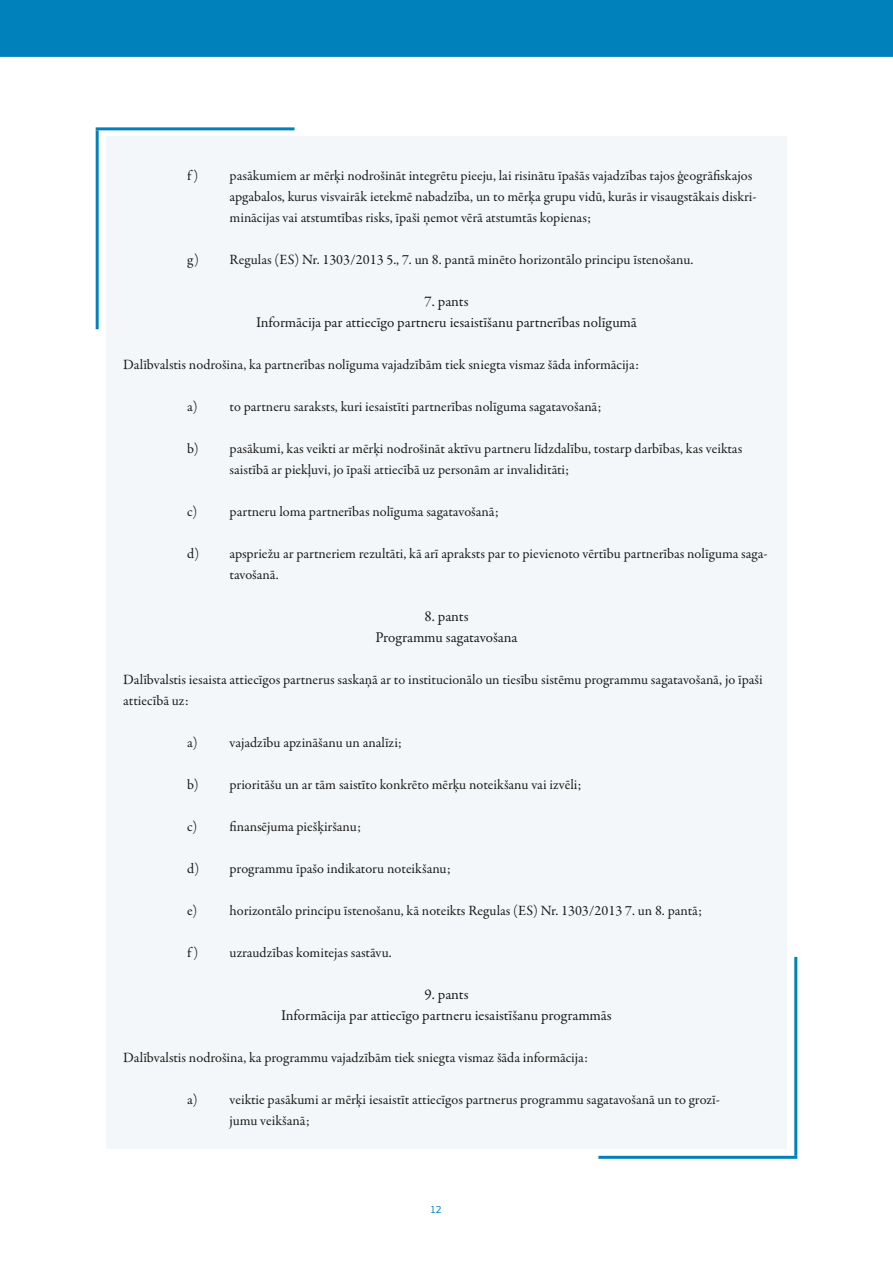
<style>
.page{position:relative;width:893px;height:1263px;background:#fff}
.page>*{position:absolute;margin:0;border:0;box-sizing:border-box;transform-origin:0 0}
.body_centré{font:15px/21px "Garamond Premr Pro";color:#1a1a18;text-align:center}
.body_reglement{font:14.25px/21px "Garamond Premr Pro";color:#1a1a18}
.t1{font:10.5px "EC Square Sans Pro";color:#0081bb}
</style>
<div class="page">
<div style="left:0;top:0;width:893px;height:57px;background:#0081bb"></div>
<hr style="left:794px;top:957px;width:3px;height:199px;background:#0081bb">
<hr style="left:598px;top:1156px;width:199px;height:3px;background:#0081bb">
<hr style="left:96px;top:130px;width:3px;height:199px;background:#0081bb">
<hr style="left:96px;top:127px;width:199px;height:3px;background:#0081bb">
<div style="left:106px;top:136px;width:681px;height:1012px;background:#f4f7fa"></div>
<p class="body_reglement" style="left:230px;top:165px;width:529px;text-indent:-43px">f ) pasākumiem ar mērķi nodrošināt integrētu pieeju, lai risinātu īpašās vajadzības tajos ģeogrāfiskajos apgabalos, kurus visvairāk ietekmē nabadzība, un to mērķa grupu vidū, kurās ir visaugstākais diskri&shy;minācijas vai atstumtības risks, īpaši ņemot vērā atstumtās kopienas;</p>
<p class="body_reglement" style="left:187px;top:249px;width:508px">g) Regulas (ES) Nr. 1303/2013 5., 7. un 8. pantā minēto horizontālo principu īstenošanu.</p>
<p class="body_centré" style="left:256px;top:291px;width:382px">7. pants<br>Informācija par attiecīgo partneru iesaistīšanu partnerības nolīgumā</p>
<p class="body_reglement" style="left:123px;top:354px;width:517px">Dalībvalstis nodrošina, ka partnerības nolīguma vajadzībām tiek sniegta vismaz šāda informācija:</p>
<p class="body_reglement" style="left:187px;top:396px;width:416px">a) to partneru saraksts, kuri iesaistīti partnerības nolīguma sagatavošanā;</p>
<p class="body_reglement" style="left:230px;top:438px;width:514px;text-indent:-43px">b) pasākumi, kas veikti ar mērķi nodrošināt aktīvu partneru līdzdalību, tostarp darbības, kas veiktas saistībā ar piekļuvi, jo īpaši attiecībā uz personām ar invaliditāti;</p>
<p class="body_reglement" style="left:187px;top:501px;width:313px">c) partneru loma partnerības nolīguma sagatavošanā;</p>
<p class="body_reglement" style="left:230px;top:543px;width:540px;text-indent:-43px">d) apspriežu ar partneriem rezultāti, kā arī apraksts par to pievienoto vērtību partnerības nolīguma saga&shy;tavošanā.</p>
<p class="body_centré" style="left:375px;top:606px;width:144px">8. pants<br>Programmu sagatavošana</p>
<p class="body_reglement" style="left:123px;top:669px;width:641px">Dalībvalstis iesaista attiecīgos partnerus saskaņā ar to institucionālo un tiesību sistēmu programmu sagatavošanā, jo īpaši attiecībā uz:</p>
<p class="body_reglement" style="left:187px;top:732px;width:216px">a) vajadzību apzināšanu un analīzi;</p>
<p class="body_reglement" style="left:187px;top:774px;width:396px">b) prioritāšu un ar tām saistīto konkrēto mērķu noteikšanu vai izvēli;</p>
<p class="body_reglement" style="left:187px;top:816px;width:175px">c) finansējuma piešķiršanu;</p>
<p class="body_reglement" style="left:187px;top:858px;width:265px">d) programmu īpašo indikatoru noteikšanu;</p>
<p class="body_reglement" style="left:187px;top:900px;width:516px">e) horizontālo principu īstenošanu, kā noteikts Regulas (ES) Nr. 1303/2013 7. un 8. pantā;</p>
<p class="body_reglement" style="left:187px;top:942px;width:206px">f ) uzraudzības komitejas sastāvu.</p>
<p class="body_centré" style="left:281px;top:984px;width:332px">9. pants<br>Informācija par attiecīgo partneru iesaistīšanu programmās</p>
<p class="body_reglement" style="left:123px;top:1047px;width:466px">Dalībvalstis nodrošina, ka programmu vajadzībām tiek sniegta vismaz šāda informācija:</p>
<p class="body_reglement" style="left:230px;top:1089px;width:492px;text-indent:-43px">a) veiktie pasākumi ar mērķi iesaistīt attiecīgos partnerus programmu sagatavošanā un to grozī&shy;jumu veikšanā;</p>
<p class="t1" style="left:430px;top:1203px;width:13px">12</p>
</div>
